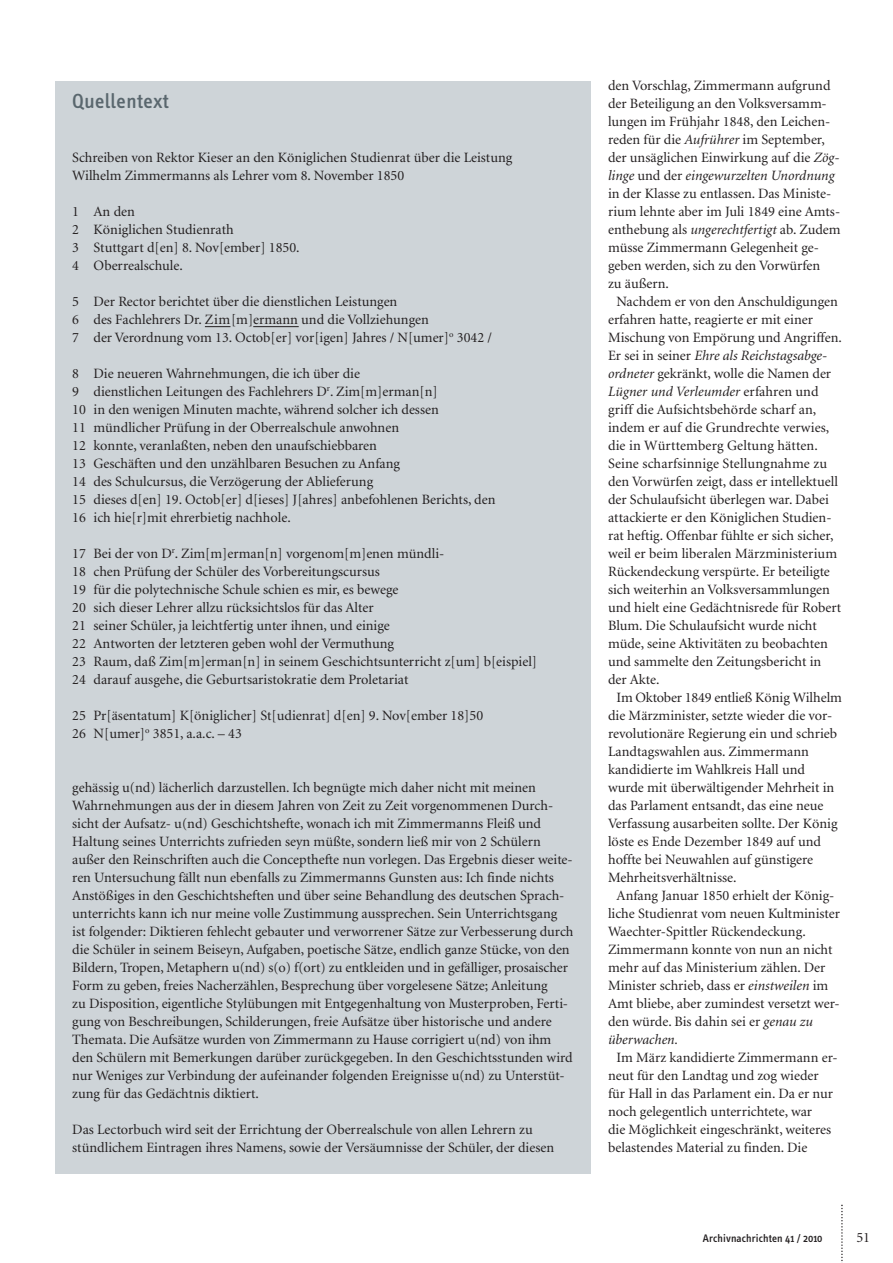
<style>
.page{position:relative;width:893px;height:1263px;background:#fff}
.page>*{position:absolute;margin:0;border:0;box-sizing:border-box;transform-origin:0 0}
.t1{font:500 21px "Info Text";letter-spacing:.02em;color:#5a676e}
.t2{font:14.25px/18px "Minion";color:#231f20}
.t3{font:italic 14.25px "Minion";color:#231f20}
.t4{font:500 11.25px "Info Text";letter-spacing:.015em;color:#231f20}
.s1{font-style:italic}
.s2{font-style:normal}
</style>
<div class="page">
<svg style="left:841px;top:1204px;width:2px;height:59px"></svg>
<div style="left:55px;top:81px;width:536px;height:1093px;background:#ced4d8"></div>
<svg style="left:205px;top:326px;width:25px;height:1px"></svg>
<hr style="left:253px;top:326px;width:46px;height:1px;background:#231f20">
<h1 class="t1" style="left:72px;top:93px;width:98px">Quellentext</h1>
<p class="t2" style="left:72px;top:150px;width:441px">Schreiben von Rektor Kieser an den Königlichen Studienrat über die Leistung<br>Wilhelm Zimmermanns als Lehrer vom 8. November 1850</p>
<p class="t2" style="left:72px;top:204px;width:229px">1 An den<br>2 Königlichen Studienrath<br>3 Stuttgart d[en] 8. Nov[ember] 1850.<br>4 Oberrealschule.</p>
<p class="t2" style="left:72px;top:294px;width:421px">5 Der Rector berichtet über die dienstlichen Leistungen<br>6 des Fachlehrers Dr. Zim[m]ermann und die Vollziehungen<br>7 der Verordnung vom 13. Octob[er] vor[igen] Jahres / N[umer]<sup>o</sup> 3042 /</p>
<p class="t2" style="left:72px;top:366px;width:425px">8 Die neueren Wahrnehmungen, die ich über die<br>9 dienstlichen Leitungen des Fachlehrers D<sup>r</sup>. Zim[m]erman[n]<br>10 in den wenigen Minuten machte, während solcher ich dessen<br>11 mündlicher Prüfung in der Oberrealschule anwohnen<br>12 konnte, veranlaßten, neben den unaufschiebbaren<br>13 Geschäften und den unzählbaren Besuchen zu Anfang<br>14 des Schulcursus, die Verzögerung der Ablieferung<br>15 dieses d[en] 19. Octob[er] d[ieses] J[ahres] anbefohlenen Berichts, den 16 ich hie[r]mit ehrerbietig nachhole.</p>
<p class="t2" style="left:72px;top:546px;width:466px">17 Bei der von D<sup>r</sup>. Zim[m]erman[n] vorgenom[m]enen mündli-<br>18 chen Prüfung der Schüler des Vorbereitungscursus<br>19 für die polytechnische Schule schien es mir, es bewege<br>20 sich dieser Lehrer allzu rücksichtslos für das Alter<br>21 seiner Schüler, ja leichtfertig unter ihnen, und einige<br>22 Antworten der letzteren geben wohl der Vermuthung<br>23 Raum, daß Zim[m]erman[n] in seinem Geschichtsunterricht z[um] b[eispiel] 24 darauf ausgehe, die Geburtsaristokratie dem Proletariat</p>
<p class="t2" style="left:72px;top:708px;width:412px">25 Pr[äsentatum] K[öniglicher] St[udienrat] d[en] 9. Nov[ember 18]50<br>26 N[umer]<sup>o</sup> 3851, a.a.c. – 43</p>
<p class="t2" style="left:72px;top:780px;width:503px">gehässig u(nd) lächerlich darzustellen. Ich begnügte mich daher nicht mit meinen Wahrnehmungen aus der in diesem Jahren von Zeit zu Zeit vorgenommenen Durch&shy;sicht der Aufsatz- u(nd) Geschichtshefte, wonach ich mit Zimmermanns Fleiß und Haltung seines Unterrichts zufrieden seyn müßte, sondern ließ mir von 2 Schülern außer den Reinschriften auch die Concepthefte nun vorlegen. Das Ergebnis dieser weite&shy;ren Untersuchung fällt nun ebenfalls zu Zimmermanns Gunsten aus: Ich finde nichts Anstößiges in den Geschichtsheften und über seine Behandlung des deutschen Sprach&shy;unterrichts kann ich nur meine volle Zustimmung aussprechen. Sein Unterrichtsgang ist folgender: Diktieren fehlecht gebauter und verworrener Sätze zur Verbesserung durch die Schüler in seinem Beiseyn, Aufgaben, poetische Sätze, endlich ganze Stücke, von den Bildern, Tropen, Metaphern u(nd) s(o) f(ort) zu entkleiden und in gefälliger, prosaischer Form zu geben, freies Nacherzählen, Besprechung über vorgelesene Sätze; Anleitung<br>zu Disposition, eigentliche Stylübungen mit Entgegenhaltung von Musterproben, Ferti&shy;gung von Beschreibungen, Schilderungen, freie Aufsätze über historische und andere Themata. Die Aufsätze wurden von Zimmermann zu Hause corrigiert u(nd) von ihm den Schülern mit Bemerkungen darüber zurückgegeben. In den Geschichtsstunden wird nur Weniges zur Verbindung der aufeinander folgenden Ereignisse u(nd) zu Unterstüt&shy;zung für das Gedächtnis diktiert.</p>
<p class="t2" style="left:72px;top:1122px;width:483px">Das Lectorbuch wird seit der Errichtung der Oberrealschule von allen Lehrern zu stündlichem Eintragen ihres Namens, sowie der Versäumnisse der Schüler, der diesen</p>
<p class="t2" style="left:608px;top:78px;width:224px">den Vorschlag, Zimmermann aufgrund</p>
<p class="t2" style="left:608px;top:96px;width:220px">der Beteiligung an den Volksversamm-</p>
<p class="t2" style="left:608px;top:114px;width:224px">lungen im Frühjahr 1848, den Leichen-</p>
<p class="t2" style="left:608px;top:132px;width:218px">reden für die <span class="s1">Aufrührer</span> im September,</p>
<p class="t2" style="left:608px;top:150px;width:233px">der unsäglichen Einwirkung auf die <span class="s1">Zög-</span></p>
<p class="t3" style="left:608px;top:170px;width:228px">linge <span class="s2">und der</span> eingewurzelten Unordnung</p>
<p class="t2" style="left:608px;top:186px;width:225px">in der Klasse zu entlassen. Das Ministe-</p>
<p class="t2" style="left:608px;top:204px;width:234px">rium lehnte aber im Juli 1849 eine Amts-</p>
<p class="t2" style="left:608px;top:222px;width:234px">enthebung als <span class="s1">ungerechtfertigt</span> ab. Zudem</p>
<p class="t2" style="left:608px;top:240px;width:212px">müsse Zimmermann Gelegenheit ge-</p>
<p class="t2" style="left:608px;top:258px;width:214px">geben werden, sich zu den Vorwürfen</p>
<p class="t2" style="left:608px;top:276px;width:62px">zu äußern.</p>
<p class="t2" style="left:617px;top:294px;width:223px">Nachdem er von den Anschuldigungen</p>
<p class="t2" style="left:608px;top:312px;width:206px">erfahren hatte, reagierte er mit einer</p>
<p class="t2" style="left:608px;top:330px;width:235px">Mischung von Empörung und Angriffen.</p>
<p class="t3" style="left:608px;top:350px;width:221px"><span class="s2">Er sei in seiner</span> Ehre als Reichstagsabge-</p>
<p class="t2" style="left:608px;top:366px;width:225px"><span class="s1">ordneter</span> gekränkt, wolle die Namen der</p>
<p class="t3" style="left:608px;top:386px;width:212px">Lügner und Verleumder <span class="s2">erfahren und</span></p>
<p class="t2" style="left:608px;top:402px;width:210px">griff die Aufsichtsbehörde scharf an,</p>
<p class="t2" style="left:608px;top:420px;width:223px">indem er auf die Grundrechte verwies,</p>
<p class="t2" style="left:608px;top:438px;width:211px">die in Württemberg Geltung hätten.</p>
<p class="t2" style="left:608px;top:456px;width:221px">Seine scharfsinnige Stellungnahme zu</p>
<p class="t2" style="left:608px;top:474px;width:231px">den Vorwürfen zeigt, dass er intellektuell</p>
<p class="t2" style="left:608px;top:492px;width:222px">der Schulaufsicht überlegen war. Dabei</p>
<p class="t2" style="left:608px;top:510px;width:225px">attackierte er den Königlichen Studien-</p>
<p class="t2" style="left:608px;top:528px;width:227px">rat heftig. Offenbar fühlte er sich sicher,</p>
<p class="t2" style="left:608px;top:546px;width:230px">weil er beim liberalen Märzministerium</p>
<p class="t2" style="left:608px;top:564px;width:223px">Rückendeckung verspürte. Er beteiligte</p>
<p class="t2" style="left:608px;top:582px;width:223px">sich weiterhin an Volksversammlungen</p>
<p class="t2" style="left:608px;top:600px;width:235px">und hielt eine Gedächtnisrede für Robert</p>
<p class="t2" style="left:608px;top:618px;width:210px">Blum. Die Schulaufsicht wurde nicht</p>
<p class="t2" style="left:608px;top:636px;width:221px">müde, seine Aktivitäten zu beobachten</p>
<p class="t2" style="left:608px;top:654px;width:215px">und sammelte den Zeitungsbericht in</p>
<p class="t2" style="left:608px;top:672px;width:53px">der Akte.</p>
<p class="t2" style="left:617px;top:690px;width:227px">Im Oktober 1849 entließ König Wilhelm</p>
<p class="t2" style="left:608px;top:708px;width:226px">die Märzminister, setzte wieder die vor-</p>
<p class="t2" style="left:608px;top:726px;width:231px">revolutionäre Regierung ein und schrieb</p>
<p class="t2" style="left:608px;top:743px;width:203px">Landtagswahlen aus. Zimmermann</p>
<p class="t2" style="left:608px;top:761px;width:198px">kandidierte im Wahlkreis Hall und</p>
<p class="t2" style="left:608px;top:779px;width:228px">wurde mit überwältigender Mehrheit in</p>
<p class="t2" style="left:608px;top:797px;width:217px">das Parlament entsandt, das eine neue</p>
<p class="t2" style="left:608px;top:815px;width:231px">Verfassung ausarbeiten sollte. Der König</p>
<p class="t2" style="left:608px;top:833px;width:215px">löste es Ende Dezember 1849 auf und</p>
<p class="t2" style="left:608px;top:851px;width:207px">hoffte bei Neuwahlen auf günstigere</p>
<p class="t2" style="left:608px;top:869px;width:130px">Mehrheitsverhältnisse.</p>
<p class="t2" style="left:617px;top:887px;width:219px">Anfang Januar 1850 erhielt der König-</p>
<p class="t2" style="left:608px;top:905px;width:233px">liche Studienrat vom neuen Kultminister</p>
<p class="t2" style="left:608px;top:923px;width:199px">Waechter-Spittler Rückendeckung.</p>
<p class="t2" style="left:608px;top:941px;width:226px">Zimmermann konnte von nun an nicht</p>
<p class="t2" style="left:608px;top:959px;width:219px">mehr auf das Ministerium zählen. Der</p>
<p class="t2" style="left:608px;top:977px;width:222px">Minister schrieb, dass er <span class="s1">einstweilen</span> im</p>
<p class="t2" style="left:608px;top:995px;width:233px">Amt bliebe, aber zumindest versetzt wer-</p>
<p class="t2" style="left:608px;top:1013px;width:206px">den würde. Bis dahin sei er <span class="s1">genau zu</span></p>
<p class="t3" style="left:608px;top:1034px;width:72px">überwachen.</p>
<p class="t2" style="left:608px;top:1049px;width:231px;text-indent:9px">Im März kandidierte Zimmermann er&shy;neut für den Landtag und zog wieder für Hall in das Parlament ein. Da er nur noch gelegentlich unterrichtete, war<br>die Möglichkeit eingeschränkt, weiteres belastendes Material zu finden. Die</p>
<p class="t4" style="left:703px;top:1234px;width:121px">Archivnachrichten 41 / 2010</p>
<p class="t2" style="left:856px;top:1230px;width:15px">51</p>
</div>
